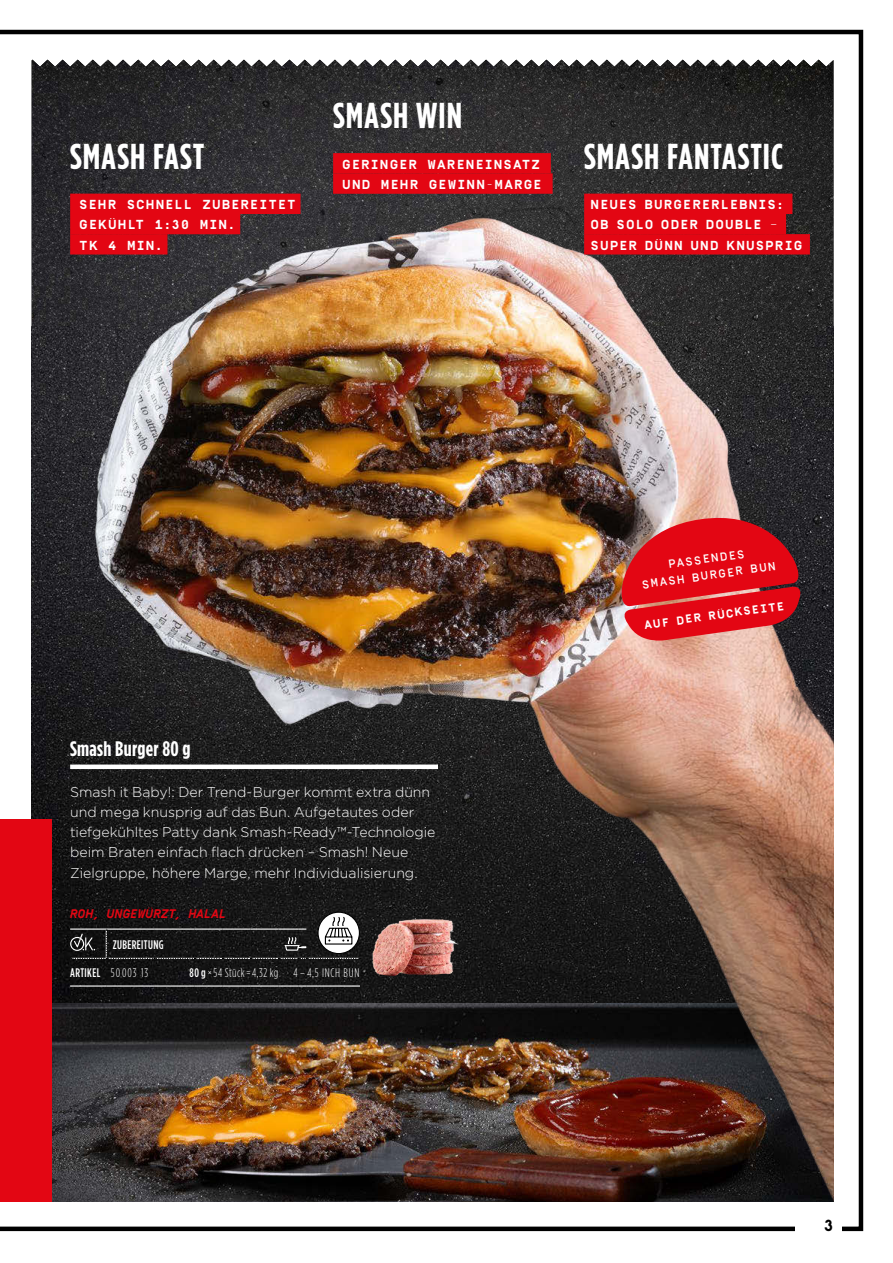
<style>
.page{position:relative;width:893px;height:1263px;background:#fff}
.page>*{position:absolute;margin:0;border:0;box-sizing:border-box;transform-origin:0 0}
.t1{font:700 36px "Gotham Condensed";letter-spacing:.03em;color:#fff}
.t2{font:700 21px "Gotham Condensed";letter-spacing:.015em;color:#fff}
.t3{font:700 16.05px "Simplon Mono";color:#000}
.t4{font:300 14.1px/20.2px "Gotham";color:#fff}
.t5{font:700 13.05px/20.2px "Simplon Mono";letter-spacing:.12em;color:#fff}
.t6{font:300 12.45px "Gotham Condensed";letter-spacing:.045em;color:#fff;scale:.96 1}
.t7{font:500 12.45px "Gotham Condensed";letter-spacing:.035em;color:#fff;scale:.96 1}
.t8{font:italic 700 12.45px "Simplon Mono";letter-spacing:.035em;color:#e30613;scale:.96 1}
.t9{font:500 11.7px/16.5px "Simplon Mono";color:#fff;text-align:center}
.t10{font:700 11.7px "Simplon Mono";color:#fff}
.s1{font-weight:300}
.s2{font-weight:500}
</style>
<div class="page">
<img style="left:0;top:30px;width:863px;height:1201px">
<div style="left:794px;top:1217px;width:47px;height:18px;background:#fff"></div>
<img style="left:361px;top:908px;width:104px;height:68px">
<div style="left:70px;top:194px;width:231px;height:20px;background:#e30613"></div>
<div style="left:70px;top:214px;width:170px;height:20px;background:#e30613"></div>
<div style="left:70px;top:234px;width:97px;height:20px;background:#e30613"></div>
<div style="left:333px;top:153px;width:218px;height:20px;background:#e30613"></div>
<div style="left:333px;top:173px;width:220px;height:21px;background:#e30613"></div>
<div style="left:584px;top:194px;width:208px;height:20px;background:#e30613"></div>
<div style="left:584px;top:214px;width:202px;height:20px;background:#e30613"></div>
<div style="left:584px;top:234px;width:226px;height:20px;background:#e30613"></div>
<div style="left:70px;top:764px;width:368px;height:5px;background:#fff"></div>
<hr style="left:70px;top:985px;width:36px;height:1px;background:#fff">
<hr style="left:106px;top:985px;width:48px;height:1px;background:#fff">
<hr style="left:154px;top:985px;width:40px;height:1px;background:#fff">
<svg style="left:194px;top:985px;width:112px;height:1px"></svg>
<hr style="left:306px;top:985px;width:54px;height:1px;background:#fff">
<svg style="left:318px;top:912px;width:41px;height:41px"></svg>
<div style="left:317px;top:912px;width:43px;height:42px;border:1px solid #000;border-radius:50%"></div>
<svg style="left:70px;top:916px;width:290px;height:43px;background:#343434"></svg>
<h1 class="t1" style="left:70px;top:135px;width:136px">SMASH FAST</h1>
<p class="t5" style="left:80px;top:195px;width:217px">SEHR SCHNELL ZUBEREITET<br>GEKÜHLT 1:30 MIN.<br>TK 4 MIN.</p>
<h1 class="t1" style="left:333px;top:94px;width:131px">SMASH WIN</h1>
<p class="t5" style="left:343px;top:154px;width:200px">GERINGER WARENEINSATZ<br>UND MEHR GEWINN-MARGE</p>
<h1 class="t1" style="left:584px;top:135px;width:201px">SMASH FANTASTIC</h1>
<p class="t5" style="left:591px;top:195px;width:213px">NEUES BURGERERLEBNIS:<br>OB SOLO ODER DOUBLE –<br>SUPER DÜNN UND KNUSPRIG</p>
<h2 class="t2" style="left:70px;top:736px;width:122px">Smash Burger 80 g</h2>
<p class="t4" style="left:70px;top:781px;width:367px">Smash it Baby!: Der Trend-Burger kommt extra dünn und mega knusprig auf das Bun. Aufgetautes oder tiefgekühltes Patty dank Smash-Ready™-Technologie beim Braten einfach flach drücken – Smash! Neue Zielgruppe, höhere Marge, mehr Individualisierung.</p>
<p class="t8" style="left:70px;top:907px;width:164px">ROH, UNGEWÜRZT, HALAL</p>
<p class="t7" style="left:113px;top:937px;width:55px">ZUBEREITUNG</p>
<p class="t7" style="left:70px;top:966px;width:83px">ARTIKEL <span class="s1">50003 13</span></p>
<p class="t6" style="left:190px;top:966px;width:178px"><span class="s2">80 g</span> × 54 Stück = 4,32 kg 4 – 4,5 INCH BUN</p>
<p class="t9" style="left:639px;top:560px;width:136px;rotate:-8deg">PASSENDES<br>SMASH BURGER BUN</p>
<p class="t10" style="left:644px;top:619px;width:142px;rotate:-8deg">AUF DER RÜCKSEITE</p>
<p class="t3" style="left:824px;top:1217px;width:11px">3</p>
</div>
